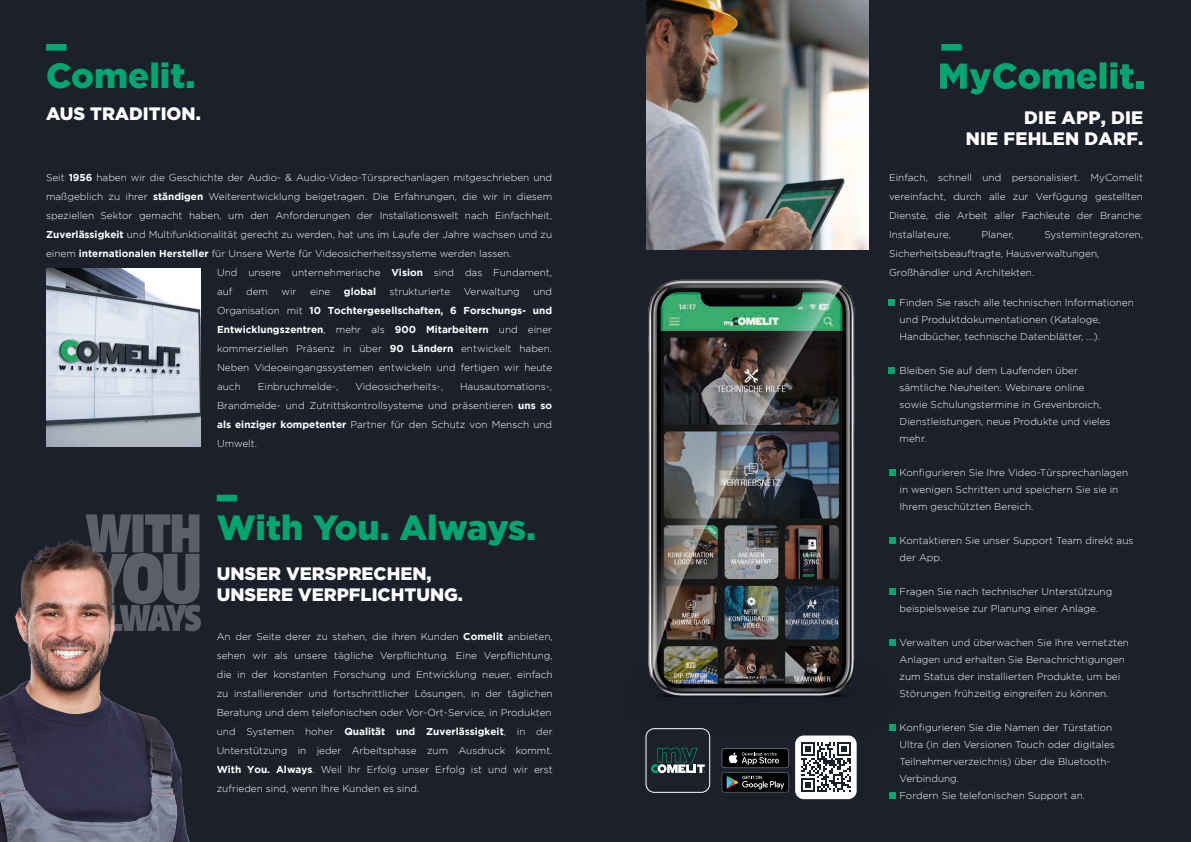
<style>
.page{position:relative;width:1191px;height:842px;background:#1c202b}
.page>*{position:absolute;margin:0;border:0;box-sizing:border-box;transform-origin:0 0}
.t1{font:900 35px "Gotham";color:#00a66f}
.t2{font:900 18px "Gotham";color:#fff}
.t3{font:900 18px "Gotham";letter-spacing:.015em;color:#fff}
.t4{font:300 10px/19px "Gotham";color:#fff;text-align:justify}
.t5{font:700 10px "Gotham";color:#fff}
.s1{font-weight:700}
</style>
<div class="page">
<img style="left:46px;top:269px;width:155px;height:178px">
<svg style="left:46px;top:44px;width:20px;height:7px"></svg>
<svg style="left:217px;top:495px;width:20px;height:6px"></svg>
<img style="left:0;top:514px;width:201px;height:328px">
<svg style="left:941px;top:44px;width:20px;height:7px"></svg>
<div style="left:1136px;top:82px;width:7px;height:7px;background:#00a66f"></div>
<svg style="left:940px;top:62px;width:193px;height:33px"></svg>
<div style="left:888px;top:299px;width:7px;height:7px;background:#00a66f"></div>
<div style="left:888px;top:367px;width:7px;height:7px;background:#00a66f"></div>
<div style="left:888px;top:469px;width:7px;height:6px;background:#00a66f"></div>
<div style="left:888px;top:537px;width:7px;height:7px;background:#00a66f"></div>
<div style="left:888px;top:588px;width:7px;height:7px;background:#00a66f"></div>
<div style="left:888px;top:639px;width:7px;height:7px;background:#00a66f"></div>
<div style="left:888px;top:724px;width:7px;height:7px;background:#00a66f"></div>
<div style="left:888px;top:792px;width:7px;height:7px;background:#00a66f"></div>
<img style="left:646px;top:0;width:222px;height:227px">
<img style="left:645px;top:227px;width:244px;height:573px">
<div style="left:795px;top:735px;width:61px;height:64px;background:#fff;border-radius:9px"></div>
<svg style="left:801px;top:742px;width:50px;height:50px"></svg>
<p class="t1" style="left:46px;top:55px;width:151px">Comelit.</p>
<p class="t2" style="left:46px;top:103px;width:156px">AUS TRADITION.</p>
<p class="t4" style="left:46px;top:168px;width:508px">Seit <span class="s1">1956</span> haben wir die Geschichte der Audio- &amp; Audio-Video-Türsprechanlagen mitgeschrieben und maßgeblich zu ihrer <span class="s1">ständigen</span> Weiterentwicklung beigetragen. Die Erfahrungen, die wir in diesem speziellen Sektor gemacht haben, um den Anforderungen der Installationswelt nach Einfachheit, <span class="s1">Zuverlässigkeit</span> und Multifunktionalität gerecht zu werden, hat uns im Laufe der Jahre wachsen und zu einem <span class="s1">internationalen Hersteller</span> für Unsere Werte für Videosicherheitssysteme werden lassen.</p>
<p class="t4" style="left:217px;top:263px;width:336px">Und unsere unternehmerische <span class="s1">Vision</span> sind das Fundament, auf</p>
<p class="t4" style="left:246px;top:282px;width:23px">dem</p>
<p class="t4" style="left:281px;top:282px;width:17px">wir</p>
<p class="t4" style="left:310px;top:282px;width:22px">eine</p>
<p class="t5" style="left:344px;top:286px;width:34px">global</p>
<p class="t4" style="left:389px;top:282px;width:62px">strukturierte</p>
<p class="t4" style="left:464px;top:282px;width:58px">Verwaltung</p>
<p class="t4" style="left:217px;top:282px;width:337px;text-indent:316px">und Organisation mit <span class="s1">10 Tochtergesellschaften, 6 Forschungs- und Entwicklungszentren</span>, mehr als <span class="s1">900 Mitarbeitern</span> und einer kommerziellen Präsenz in über <span class="s1">90 Ländern</span> entwickelt haben.<br>Neben Videoeingangssystemen entwickeln und fertigen wir heute auch</p>
<p class="t4" style="left:258px;top:377px;width:82px">Einbruchmelde-,</p>
<p class="t4" style="left:355px;top:377px;width:89px">Videosicherheits-,</p>
<p class="t4" style="left:217px;top:377px;width:337px;text-indent:243px">Hausautomations-, Brandmelde- und Zutrittskontrollsysteme und präsentieren <span class="s1">uns so als einziger kompetenter</span> Partner für den Schutz von Mensch und Umwelt.</p>
<p class="t1" style="left:217px;top:507px;width:321px">With You. Always.</p>
<p class="t2" style="left:217px;top:563px;width:216px">UNSER VERSPRECHEN,</p>
<p class="t2" style="left:217px;top:584px;width:248px">UNSERE VERPFLICHTUNG.</p>
<p class="t4" style="left:217px;top:627px;width:337px">An der Seite derer zu stehen, die ihren Kunden <span class="s1">Comelit</span> anbieten, sehen wir als unsere tägliche Verpflichtung. Eine Verpflichtung, die in der konstanten Forschung und Entwicklung neuer, einfach zu installierender und fortschrittlicher Lösungen, in der täglichen Beratung und dem telefonischen oder Vor-Ort-Service, in Produkten</p>
<p class="t4" style="left:217px;top:722px;width:337px">und Systemen hoher <span class="s1">Qualität und Zuverlässigkeit</span>, in der Unterstützung in jeder Arbeitsphase zum Ausdruck kommt.<br><span class="s1">With You. Always</span>. Weil Ihr Erfolg unser Erfolg ist und wir erst zufrieden sind, wenn Ihre Kunden es sind.</p>
<p class="t3" style="left:1024px;top:108px;width:120px">DIE APP, DIE</p>
<p class="t3" style="left:965px;top:129px;width:179px">NIE FEHLEN DARF.</p>
<p class="t4" style="left:889px;top:168px;width:255px">Einfach, schnell und personalisiert. MyComelit vereinfacht, durch alle zur Verfügung gestellten Dienste, die Arbeit aller Fachleute der Branche:<br>Installateure,</p>
<p class="t4" style="left:981px;top:225px;width:34px">Planer,</p>
<p class="t4" style="left:889px;top:225px;width:255px;text-indent:155px">Systemintegratoren,<br>Sicherheitsbeauftragte, Hausverwaltungen,</p>
<p class="t4" style="left:889px;top:263px;width:147px">Großhändler und Architekten.</p>
<p class="t4" style="left:899px;top:293px;width:236px">Finden Sie rasch alle technischen Informationen</p>
<p class="t4" style="left:899px;top:310px;width:202px">und Produktdokumentationen (Kataloge,</p>
<p class="t4" style="left:899px;top:327px;width:202px">Handbücher, technische Datenblätter, ...).</p>
<p class="t4" style="left:899px;top:361px;width:180px">Bleiben Sie auf dem Laufenden über</p>
<p class="t4" style="left:899px;top:378px;width:186px">sämtliche Neuheiten: Webinare online</p>
<p class="t4" style="left:899px;top:395px;width:203px">sowie Schulungstermine in Grevenbroich,</p>
<p class="t4" style="left:899px;top:412px;width:212px">Dienstleistungen, neue Produkte und vieles</p>
<p class="t4" style="left:899px;top:429px;width:28px">mehr.</p>
<p class="t4" style="left:899px;top:463px;width:230px">Konfigurieren Sie Ihre Video-Türsprechanlagen</p>
<p class="t4" style="left:899px;top:480px;width:220px">in wenigen Schritten und speichern Sie sie in</p>
<p class="t4" style="left:899px;top:497px;width:135px">Ihrem geschützten Bereich.</p>
<p class="t4" style="left:899px;top:531px;width:235px">Kontaktieren Sie unser Support Team direkt aus</p>
<p class="t4" style="left:899px;top:548px;width:44px">der App.</p>
<p class="t4" style="left:899px;top:582px;width:214px">Fragen Sie nach technischer Unterstützung</p>
<p class="t4" style="left:899px;top:599px;width:200px">beispielsweise zur Planung einer Anlage.</p>
<p class="t4" style="left:899px;top:633px;width:231px">Verwalten und überwachen Sie Ihre vernetzten</p>
<p class="t4" style="left:899px;top:650px;width:227px">Anlagen und erhalten Sie Benachrichtigungen</p>
<p class="t4" style="left:899px;top:667px;width:222px">zum Status der installierten Produkte, um bei</p>
<p class="t4" style="left:899px;top:684px;width:211px">Störungen frühzeitig eingreifen zu können.</p>
<p class="t4" style="left:899px;top:718px;width:214px">Konfigurieren Sie die Namen der Türstation</p>
<p class="t4" style="left:899px;top:735px;width:217px">Ultra (in den Versionen Touch oder digitales</p>
<p class="t4" style="left:899px;top:752px;width:212px">Teilnehmerverzeichnis) über die Bluetooth-</p>
<p class="t4" style="left:899px;top:769px;width:61px">Verbindung.</p>
<p class="t4" style="left:899px;top:786px;width:187px">Fordern Sie telefonischen Support an.</p>
</div>
